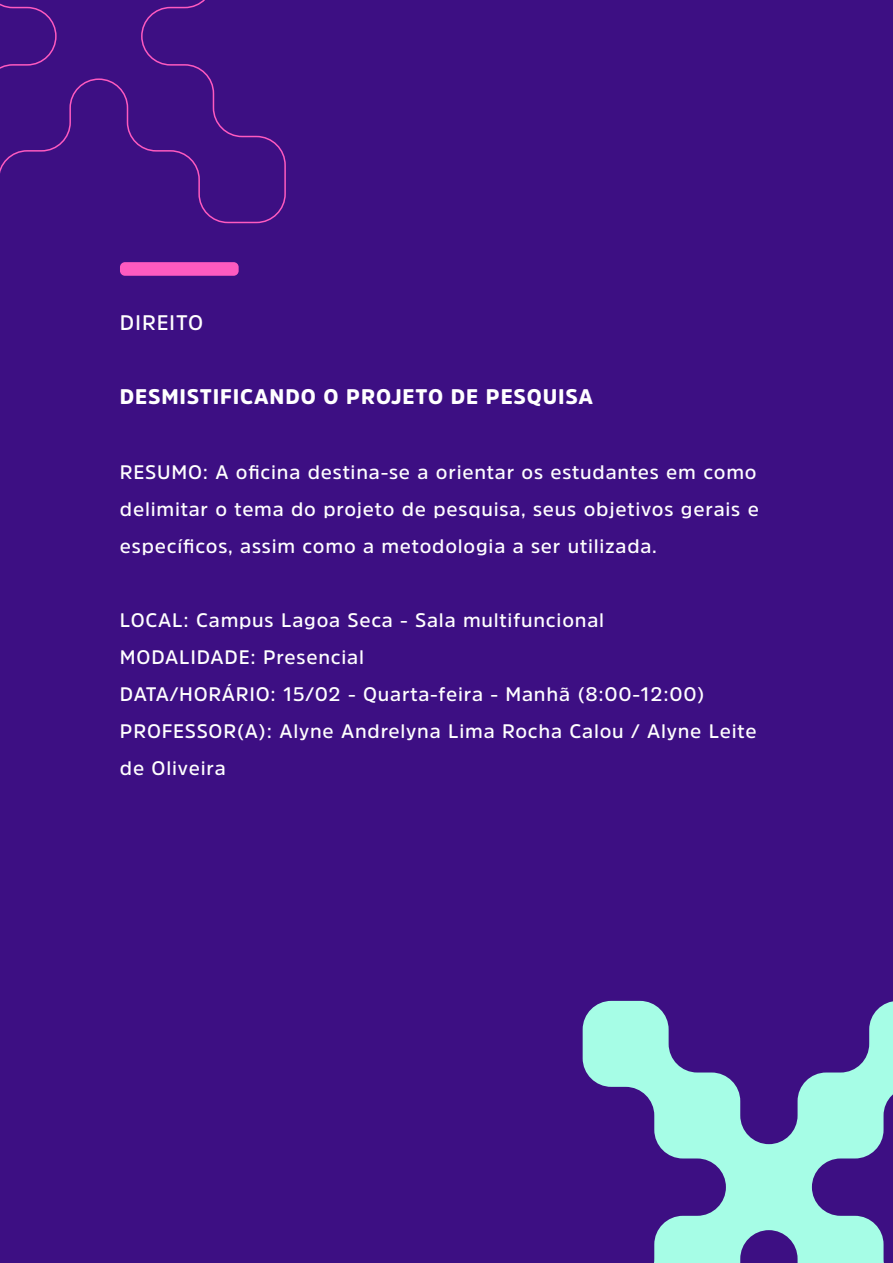
<style>
.page{position:relative;width:893px;height:1263px;background:#3d0f83}
.page>*{position:absolute;margin:0;border:0;box-sizing:border-box;transform-origin:0 0}
.t1{font:900 21px "Amsi Pro";letter-spacing:.04em;color:#fff}
.t2{font:600 21px "Amsi Pro";letter-spacing:.04em;color:#fff}
.t3{font:600 19.5px/37px "Amsi Pro";letter-spacing:.04em;color:#fff;text-align:justify}
</style>
<div class="page">
<div style="left:120px;top:262px;width:119px;height:14px;background:#fe5ac0;border-radius:5px"></div>
<svg style="left:0;top:0;width:286px;height:224px"></svg>
<svg style="left:583px;top:1001px;width:310px;height:262px"></svg>
<p class="t2" style="left:120px;top:308px;width:85px">DIREITO</p>
<p class="t1" style="left:120px;top:382px;width:475px">DESMISTIFICANDO O PROJETO DE PESQUISA</p>
<p class="t3" style="left:120px;top:453px;width:640px">RESUMO: A oficina destina-se a orientar os estudantes em como delimitar o tema do projeto de pesquisa, seus objetivos gerais e específicos, assim como a metodologia a ser utilizada.</p>
<p class="t3" style="left:120px;top:601px;width:638px;text-align:left">LOCAL: Campus Lagoa Seca - Sala multifuncional<br>MODALIDADE: Presencial<br>DATA/HORÁRIO: 15/02 - Quarta-feira - Manhã (8:00-12:00)<br>PROFESSOR(A): Alyne Andrelyna Lima Rocha Calou / Alyne Leite de Oliveira</p>
</div>
